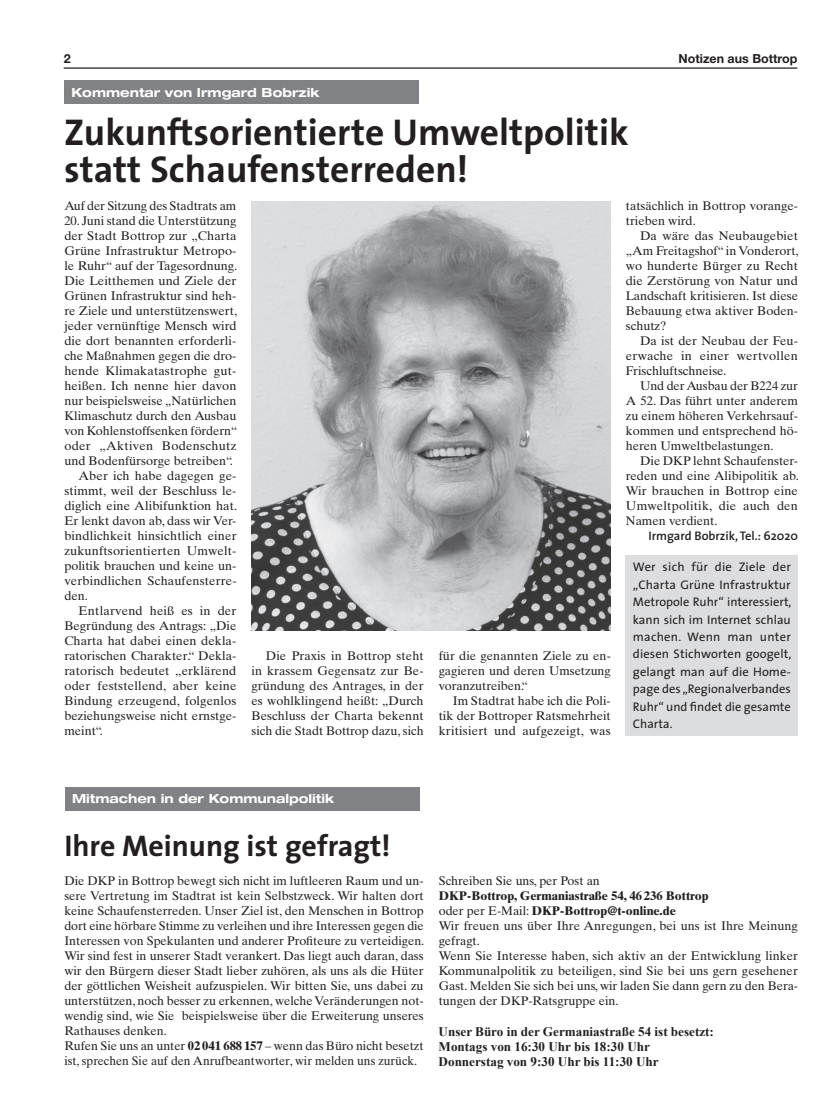
<style>
.page{position:relative;width:833px;height:1117px;background:#fff}
.page>*{position:absolute;margin:0;border:0;box-sizing:border-box;transform-origin:0 0}
.t1{font:700 37.5px/37.5px "The Sans";color:#231f20}
.t2{font:700 30px "The Sans";color:#231f20}
.t3{font:700 13.12px "Times New Roman";color:#231f20}
.t4{font:12.5px/15px "Times Ten LT Std";color:#231f20;text-align:justify}
.t5{font:12.5px/17.4px "The Sans";color:#231f20;text-align:justify}
.t6{font:700 expanded 12.5px "Helvetica Neue LT Std";color:#fff}
.t7{font:700 12.5px "Helvetica Neue LT Std";color:#231f20}
.t8{font:600 12.5px "The Sans";color:#231f20}
.t9{font:12.5px "Times Ten LT Std";letter-spacing:.025em;color:#231f20}
.s1{font-weight:700}
</style>
<div class="page">
<hr style="left:64px;top:67px;width:733px;height:2px;background:#231f20">
<div style="left:64px;top:81px;width:355px;height:23px;background:#808285"></div>
<div style="left:65px;top:786px;width:354px;height:24px;background:#808285"></div>
<img style="left:251px;top:202px;width:360px;height:428px">
<div style="left:626px;top:555px;width:172px;height:180px;background:#dcdddf"></div>
<p class="t7" style="left:64px;top:51px;width:8px">2</p>
<p class="t7" style="left:582px;top:50px;width:217px">Notizen aus Bottr p und Kirchhellen</p>
<p class="t7" style="left:678px;top:51px;width:121px">Notizen aus Bottrop</p>
<p class="t6" style="left:71px;top:84px;width:249px">Kommentar von Irmgard Bobrzik</p>
<h1 class="t1" style="left:64px;top:112px;width:566px">Zukunftsorientierte Umweltpolitik statt Schaufensterreden!</h1>
<p class="t4" style="left:64px;top:198px;width:173px">Auf der Sitzung des Stadtrats am</p>
<p class="t4" style="left:64px;top:213px;width:173px">20. Juni stand die Unterstützung</p>
<p class="t4" style="left:64px;top:228px;width:174px">der Stadt Bottrop zur „Charta</p>
<p class="t4" style="left:64px;top:243px;width:174px">Grüne Infrastruktur Metropo-</p>
<p class="t4" style="left:64px;top:258px;width:174px">le Ruhr“ auf der Tagesordnung.</p>
<p class="t4" style="left:64px;top:273px;width:174px">Die Leitthemen und Ziele der</p>
<p class="t4" style="left:64px;top:288px;width:174px">Grünen Infrastruktur sind heh-</p>
<p class="t4" style="left:64px;top:303px;width:174px">re Ziele und unterstützenswert,</p>
<p class="t4" style="left:64px;top:318px;width:174px">jeder vernünftige Mensch wird</p>
<p class="t4" style="left:64px;top:333px;width:174px">die dort benannten erforderli-</p>
<p class="t4" style="left:64px;top:348px;width:174px">che Maßnahmen gegen die dro-</p>
<p class="t4" style="left:64px;top:363px;width:173px">hende Klimakatastrophe gut-</p>
<p class="t4" style="left:64px;top:378px;width:174px">heißen. Ich nenne hier davon</p>
<p class="t4" style="left:64px;top:393px;width:174px">nur beispielsweise „Natürlichen</p>
<p class="t4" style="left:64px;top:408px;width:174px">Klimaschutz durch den Ausbau</p>
<p class="t4" style="left:64px;top:423px;width:174px">von Kohlenstoffsenken fördern“</p>
<p class="t9" style="left:64px;top:438px;width:174px">oder „Aktiven Bodenschutz</p>
<p class="t4" style="left:64px;top:453px;width:170px">und Bodenfürsorge betreiben“.</p>
<p class="t4" style="left:79px;top:468px;width:159px">Aber ich habe dagegen ge-</p>
<p class="t4" style="left:64px;top:483px;width:174px">stimmt, weil der Beschluss le-</p>
<p class="t4" style="left:64px;top:498px;width:174px">diglich eine Alibifunktion hat.</p>
<p class="t4" style="left:64px;top:513px;width:174px">Er lenkt davon ab, dass wir Ver-</p>
<p class="t4" style="left:64px;top:528px;width:174px">bindlichkeit hinsichtlich einer</p>
<p class="t4" style="left:64px;top:543px;width:174px">zukunftsorientierten Umwelt-</p>
<p class="t4" style="left:64px;top:558px;width:174px">politik brauchen und keine un-</p>
<p class="t4" style="left:64px;top:573px;width:174px">verbindlichen Schaufensterre-</p>
<p class="t4" style="left:64px;top:588px;width:25px">den.</p>
<p class="t4" style="left:79px;top:603px;width:159px">Entlarvend heiß es in der</p>
<p class="t4" style="left:64px;top:618px;width:174px">Begründung des Antrags: „Die</p>
<p class="t4" style="left:64px;top:633px;width:173px">Charta hat dabei einen dekla-</p>
<p class="t4" style="left:64px;top:648px;width:174px">ratorischen Charakter.“ Dekla-</p>
<p class="t4" style="left:64px;top:663px;width:173px">ratorisch bedeutet „erklärend</p>
<p class="t4" style="left:64px;top:678px;width:174px">oder feststellend, aber keine</p>
<p class="t4" style="left:64px;top:693px;width:173px">Bindung erzeugend, folgenlos</p>
<p class="t4" style="left:64px;top:708px;width:173px">beziehungsweise nicht ernstge-</p>
<p class="t4" style="left:64px;top:723px;width:40px">meint“.</p>
<p class="t4" style="left:251px;top:648px;width:174px;text-indent:14px">Die Praxis in Bottrop steht in krassem Gegensatz zur Be&shy;gründung des Antrages, in der es wohlklingend heißt: „Durch Beschluss der Charta bekennt sich die Stadt Bottrop dazu, sich</p>
<p class="t4" style="left:439px;top:648px;width:174px">für die genannten Ziele zu en&shy;gagieren und deren Umsetzung voranzutreiben.“</p>
<p class="t4" style="left:439px;top:693px;width:174px;text-indent:14px">Im Stadtrat habe ich die Poli&shy;tik der Bottroper Ratsmehrheit kritisiert und aufgezeigt, was</p>
<p class="t4" style="left:626px;top:198px;width:174px">tatsächlich in Bottrop vorange&shy;trieben wird.</p>
<p class="t4" style="left:626px;top:228px;width:174px;text-indent:14px">Da wäre das Neubaugebiet „Am Freitagshof“ in Vonderort, wo hunderte Bürger zu Recht die Zerstörung von Natur und Landschaft kritisieren. Ist diese Bebauung etwa aktiver Boden&shy;schutz?</p>
<p class="t4" style="left:626px;top:333px;width:174px;text-indent:14px">Da ist der Neubau der Feu&shy;erwache in einer wertvollen Frischluftschneise.</p>
<p class="t4" style="left:626px;top:378px;width:174px;text-indent:14px">Und der Ausbau der B224 zur A 52. Das führt unter anderem zu einem höheren Verkehrsauf&shy;kommen und entsprechend hö&shy;heren Umweltbelastungen.</p>
<p class="t4" style="left:626px;top:453px;width:174px;text-indent:14px">Die DKP lehnt Schaufenster&shy;reden und eine Alibipolitik ab.<br>Wir brauchen in Bottrop eine Umweltpolitik, die auch den Namen verdient.</p>
<p class="t8" style="left:648px;top:525px;width:151px">Irmgard Bobrzik, Tel.: 62020</p>
<p class="t5" style="left:633px;top:558px;width:160px">Wer sich für die Ziele der „Charta Grüne Infrastruktur Metropole Ruhr“ interessiert, kann sich im Internet schlau machen. Wenn man unter diesen Stichworten googelt, gelangt man auf die Home&shy;page des „Regionalverbandes Ruhr“ und findet die gesamte Charta.</p>
<p class="t6" style="left:72px;top:790px;width:264px">Mitmachen in der Kommunalpolitik</p>
<h2 class="t2" style="left:64px;top:820px;width:328px">Ihre Meinung ist gefragt!</h2>
<p class="t4" style="left:64px;top:873px;width:361px;text-align:left">Die DKP in Bottrop bewegt sich nicht im luftleeren Raum und un&shy;sere Vertretung im Stadtrat ist kein Selbstzweck. Wir halten dort keine Schaufensterreden. Unser Ziel ist, den Menschen in Bottrop dort eine hörbare Stimme zu verleihen und ihre Interessen gegen die Interessen von Spekulanten und anderer Profiteure zu verteidigen.<br>Wir sind fest in unserer Stadt verankert. Das liegt auch daran, dass wir den Bürgern dieser Stadt lieber zuhören, als uns als die Hüter der göttlichen Weisheit aufzuspielen. Wir bitten Sie, uns dabei zu unterstützen, noch besser zu erkennen, welche Veränderungen not&shy;wendig sind, wie Sie beispielsweise über die Erweiterung unseres Rathauses denken.<br>Rufen Sie uns an unter <span class="s1">02 041 688 157</span> – wenn das Büro nicht besetzt ist, sprechen Sie auf den Anrufbeantworter, wir melden uns zurück.</p>
<p class="t4" style="left:439px;top:873px;width:163px">Schreiben Sie uns, per Post an</p>
<p class="t4" style="left:439px;top:888px;width:361px;text-align:left"><span class="s1">DKP-Bottrop, Germaniastraße 54, 46 236 Bottrop<br></span>oder per E-Mail: <span class="s1">DKP-Bottrop@t-online.de<br></span>Wir freuen uns über Ihre Anregungen, bei uns ist Ihre Meinung gefragt.<br>Wenn Sie Interesse haben, sich aktiv an der Entwicklung linker Kommunalpolitik zu beteiligen, sind Sie bei uns gern gesehener Gast. Melden Sie sich bei uns, wir laden Sie dann gern zu den Bera&shy;tungen der DKP-Ratsgruppe ein.</p>
<p class="t4" style="left:439px;top:1023px;width:267px;text-align:left">Unser Büro in der Germaniastraße 54 ist besetzt:<br>Montags von 16:30 Uhr bis 18:30 Uhr<br>Donnerstags von 9:30 bis 11:30 Uhr</p>
<p class="t3" style="left:438px;top:1051px;width:221px">Donnerstag von 9:30 Uhr bis 11:30 Uhr</p>
</div>
